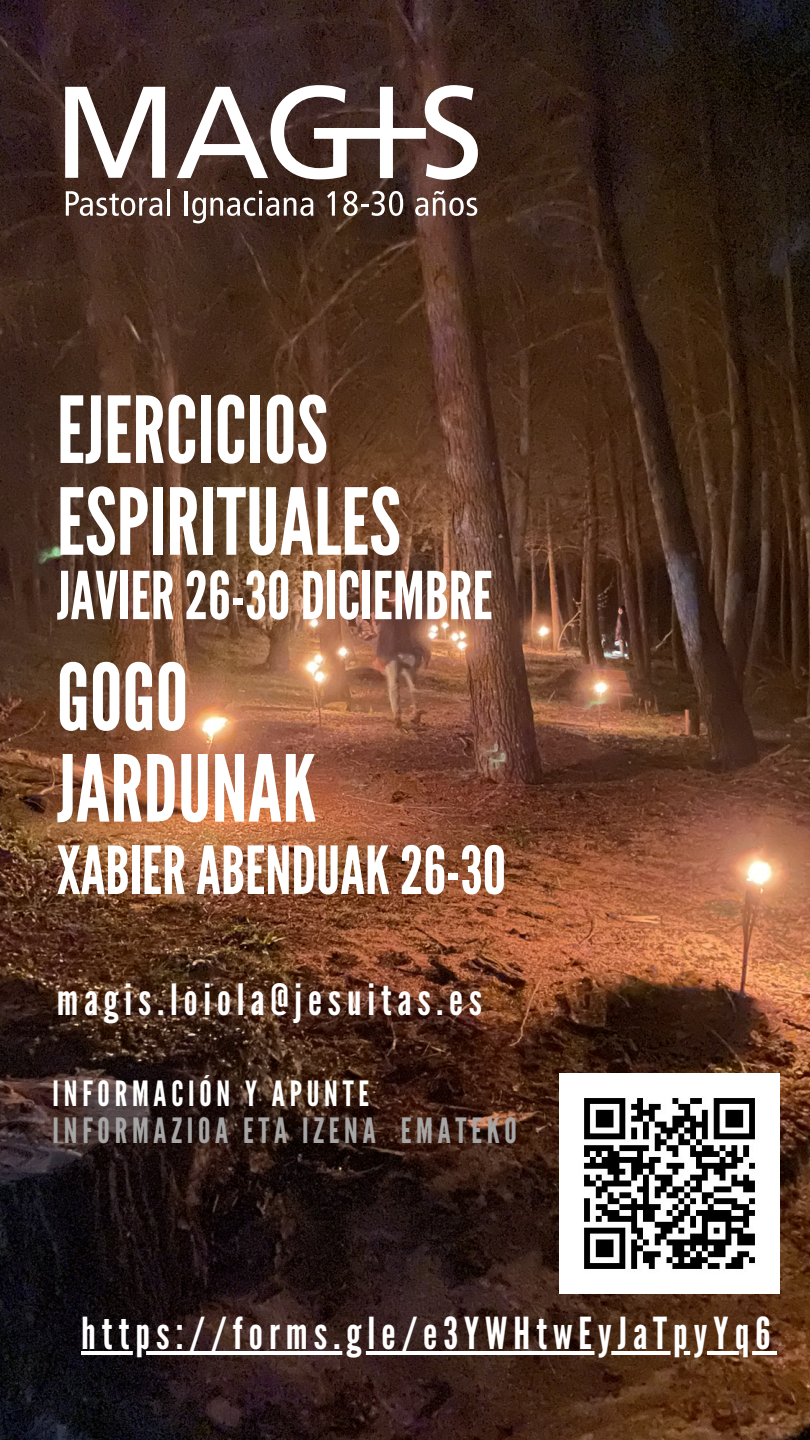
<style>
.page{position:relative;width:810px;height:1440px;background:#fff}
.page>*{position:absolute;margin:0;border:0;box-sizing:border-box;transform-origin:0 0}
.t1{font:92px/91.8px "League Gothic";color:#fff}
.t2{font:66.1px "League Gothic";color:#fff}
.t3{font:65.9px "League Gothic";color:#fff}
.t4{font:44px "League Gothic";letter-spacing:.135em;color:#fff}
.t5{font:43px "League Gothic";letter-spacing:.135em;color:#fff}
.t6{font:34.8px "League Gothic";letter-spacing:.135em;color:#a6a6a6}
.t7{font:34.8px "League Gothic";letter-spacing:.135em;color:#fff}
</style>
<div class="page">
<img style="left:0;top:0;width:810px;height:1440px">
<svg style="left:66px;top:191px;width:96px;height:25px"></svg>
<hr style="left:167px;top:189px;width:3px;height:27px;background:#fff">
<hr style="left:185px;top:191px;width:3px;height:25px;background:#fff">
<svg style="left:192px;top:190px;width:121px;height:33px"></svg>
<svg style="left:327px;top:191px;width:8px;height:25px"></svg>
<svg style="left:343px;top:191px;width:60px;height:25px"></svg>
<svg style="left:415px;top:191px;width:62px;height:25px"></svg>
<svg style="left:65px;top:87px;width:100px;height:91px"></svg>
<svg style="left:177px;top:85px;width:301px;height:95px"></svg>
<img style="left:560px;top:1074px;width:219px;height:219px">
<hr style="left:81px;top:1351px;width:696px;height:4px;background:#fff">
<p class="t1" style="left:57px;top:386px;width:346px">EJERCICIOS<br>ESPIRITUALES</p>
<p class="t3" style="left:57px;top:558px;width:437px">JAVIER26-30DICIEMBRE</p>
<p class="t1" style="left:57px;top:653px;width:133px">GOGO</p>
<p class="t1" style="left:57px;top:745px;width:261px">JARDUNAK</p>
<p class="t2" style="left:57px;top:832px;width:451px">XABIERABENDUAK26-30</p>
<p class="t5" style="left:57px;top:975px;width:427px">magis.loiola@jesuitas.es</p>
<p class="t7" style="left:53px;top:1073px;width:318px">INFORMACIÓN Y APUNTE</p>
<p class="t6" style="left:53px;top:1111px;width:466px">INFORMAZIOA ETA IZENA EMATEKO</p>
<p class="t4" style="left:81px;top:1308px;width:691px">https://forms.gle/e3YWHtwEyJaTpyYq6</p>
</div>
